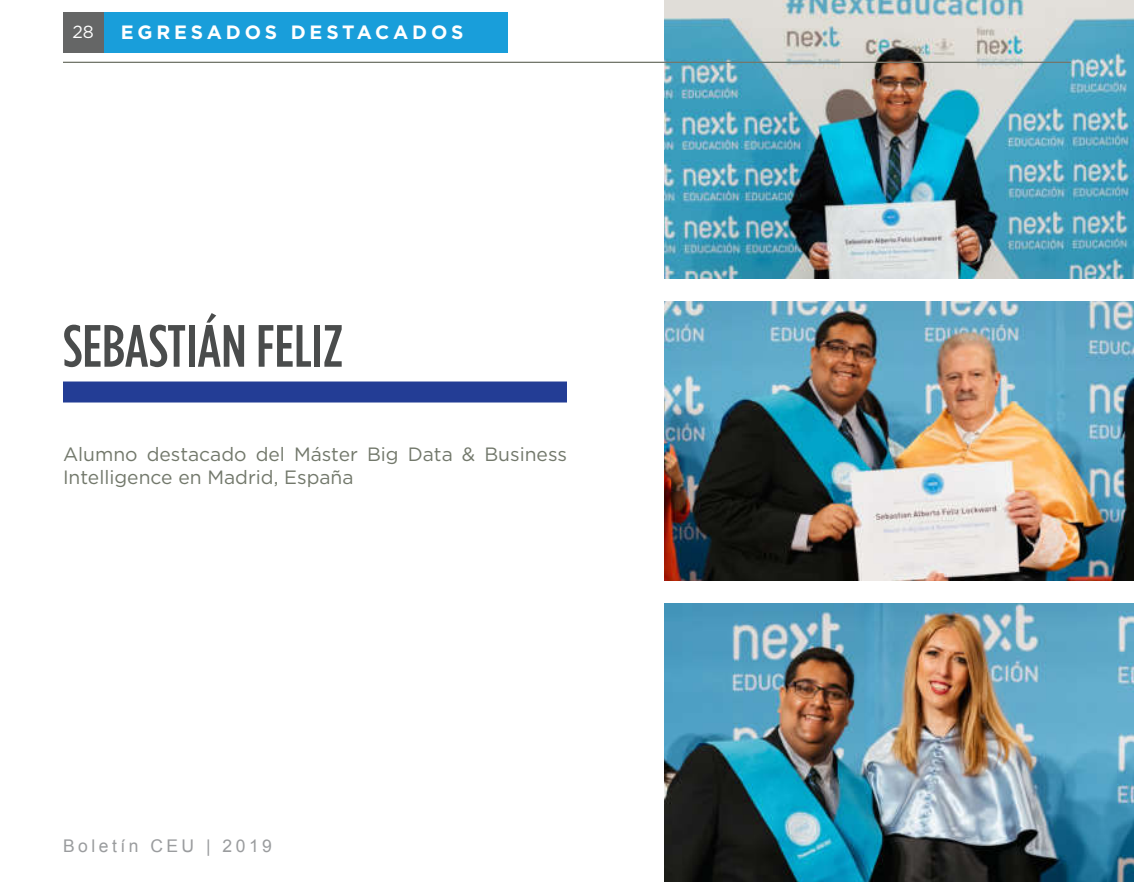
<style>
.page{position:relative;width:1134px;height:882px;background:#fff}
.page>*{position:absolute;margin:0;border:0;box-sizing:border-box;transform-origin:0 0}
.t1{font:500 condensed 59.5px "Gotham HTF";color:#4a4c4c}
.t2{font:19.25px/22.8px "Gotham HTF";color:#72786b}
.t3{font:700 19.25px "Gotham HTF";letter-spacing:.2em;color:#fff}
.t4{font:17.5px "Arial";letter-spacing:.2em;color:#9a9c9e}
.t5{font:17.5px "Gotham HTF";color:#fff}
</style>
<div class="page">
<img style="left:664px;top:0;width:470px;height:278px">
<div style="left:63px;top:382px;width:504px;height:21px;background:#233d95"></div>
<img style="left:664px;top:302px;width:470px;height:278px">
<img style="left:664px;top:604px;width:470px;height:278px">
<div style="left:103px;top:12px;width:405px;height:40px;background:#199eda"></div>
<hr style="left:63px;top:62px;width:1008px;height:1px;background:#73776c">
<div style="left:63px;top:12px;width:40px;height:40px;background:#656666"></div>
<p class="t5" style="left:72px;top:24px;width:23px">28</p>
<p class="t3" style="left:121px;top:21px;width:344px">EGRESADOS DESTACADOS</p>
<h1 class="t1" style="left:63px;top:313px;width:282px">SEBASTIÁN FELIZ</h1>
<p class="t2" style="left:63px;top:444px;width:506px">Alumno destacado del Máster Big Data &amp; Business<br>Intelligence en Madrid, España</p>
<p class="t4" style="left:63px;top:839px;width:210px">Boletín CEU | 2019</p>
</div>
